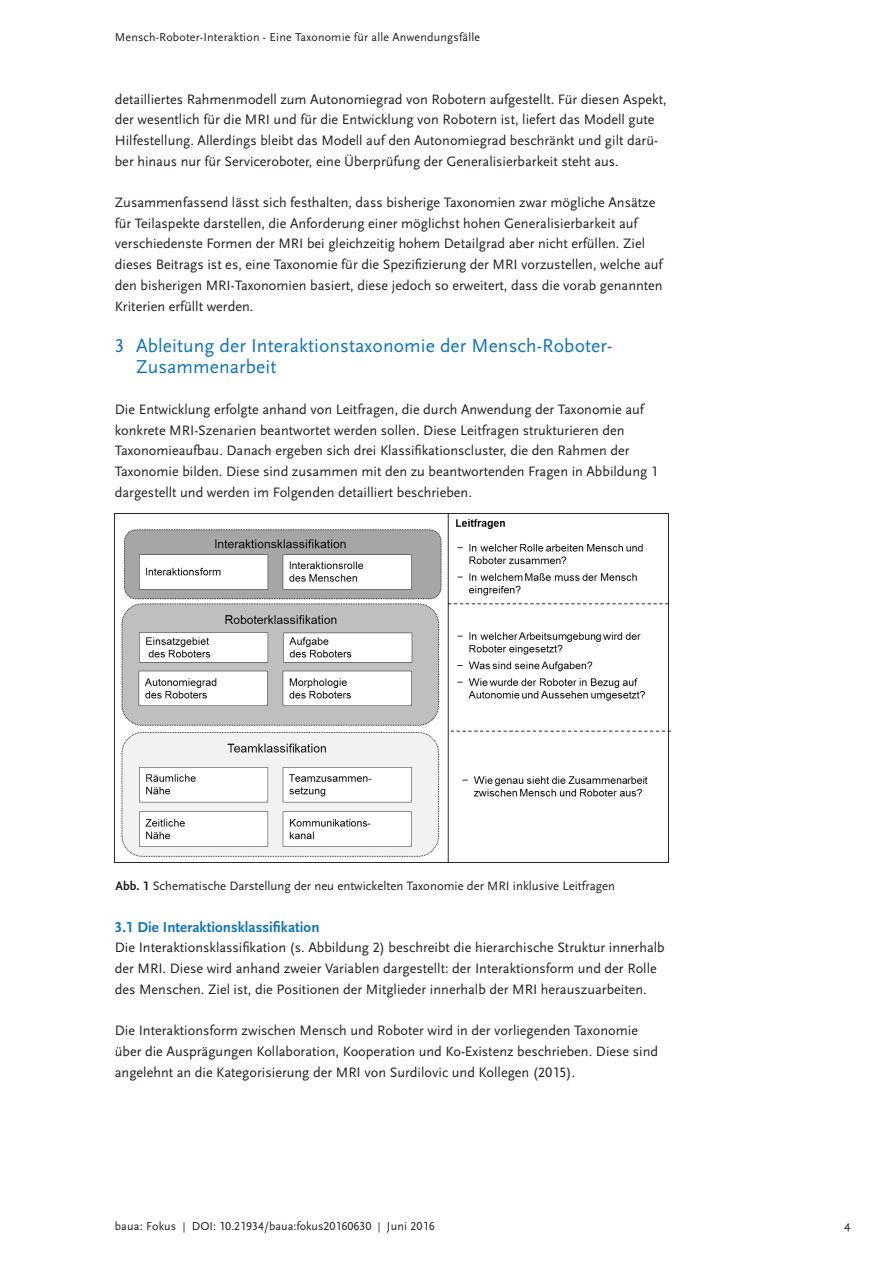
<style>
.page{position:relative;width:893px;height:1263px;background:#fff}
.page>*{position:absolute;margin:0;border:0;box-sizing:border-box;transform-origin:0 0}
._3_ZwHead_1{font:19.5px/20.7px "Scala Sans Pro";letter-spacing:.005em;color:#1074bc}
._3_ZwHead_2{font:700 15px "Scala Sans Pro";letter-spacing:.005em;color:#1074bc}
._3_Fließ{font:14.25px/20.7px "Scala Sans Pro";color:#231f20}
._6_BU{font:12.75px "Scala Sans Pro";color:#231f20}
.t1{font:12px "Scala Sans Pro";letter-spacing:.015em;color:#231f20}
.s1{font-weight:700}
.s2{font-size:10.5px}
</style>
<div class="page">
<img style="left:115px;top:513px;width:555px;height:350px">
<p class="t1" style="left:115px;top:30px;width:367px">Mensch-Roboter-Interaktion - Eine Taxonomie für alle Anwendungsfälle</p>
<p class="_3_Fließ" style="left:115px;top:88px;width:553px">detailliertes Rahmenmodell zum Autonomiegrad von Robotern aufgestellt. Für diesen Aspekt, der wesentlich für die MRI und für die Entwicklung von Robotern ist, liefert das Modell gute Hilfestellung. Allerdings bleibt das Modell auf den Autonomiegrad beschränkt und gilt darü&shy;ber hinaus nur für Serviceroboter, eine Überprüfung der Generalisierbarkeit steht aus.</p>
<p class="_3_Fließ" style="left:115px;top:192px;width:549px">Zusammenfassend lässt sich festhalten, dass bisherige Taxonomien zwar mögliche Ansätze für Teilaspekte darstellen, die Anforderung einer möglichst hohen Generalisierbarkeit auf verschiedenste Formen der MRI bei gleichzeitig hohem Detailgrad aber nicht erfüllen. Ziel dieses Beitrags ist es, eine Taxonomie für die Spezifizierung der MRI vorzustellen, welche auf den bisherigen MRI-Taxonomien basiert, diese jedoch so erweitert, dass die vorab genannten Kriterien erfüllt werden.</p>
<p class="_3_ZwHead_1" style="left:136px;top:335px;width:478px;text-indent:-21px">3 Ableitung der Interaktionstaxonomie der Mensch-Roboter-<br>Zusammenarbeit</p>
<p class="_3_Fließ" style="left:115px;top:399px;width:545px">Die Entwicklung erfolgte anhand von Leitfragen, die durch Anwendung der Taxonomie auf konkrete MRI-Szenarien beantwortet werden sollen. Diese Leitfragen strukturieren den Taxonomieaufbau. Danach ergeben sich drei Klassifikationscluster, die den Rahmen der Taxonomie bilden. Diese sind zusammen mit den zu beantwortenden Fragen in Abbildung 1 dargestellt und werden im Folgenden detailliert beschrieben.</p>
<p class="_6_BU" style="left:116px;top:879px;width:501px"><span class="s1">Abb. 1</span> Schematische Darstellung der neu entwickelten Taxonomie der MRI inklusive Leitfragen</p>
<p class="_3_ZwHead_2" style="left:115px;top:918px;width:206px">3.1 Die Interaktionsklassifikation</p>
<p class="_3_Fließ" style="left:115px;top:937px;width:551px">Die Interaktionsklassifikation (s. Abbildung 2) beschreibt die hierarchische Struktur innerhalb der MRI. Diese wird anhand zweier Variablen dargestellt: der Interaktionsform und der Rolle des Menschen. Ziel ist, die Positionen der Mitglieder innerhalb der MRI herauszuarbeiten.</p>
<p class="_3_Fließ" style="left:115px;top:1020px;width:545px">Die Interaktionsform zwischen Mensch und Roboter wird in der vorliegenden Taxonomie über die Ausprägungen Kollaboration, Kooperation und Ko-Existenz beschrieben. Diese sind angelehnt an die Kategorisierung der MRI von Surdilovic und Kollegen (2015).</p>
<p class="t1" style="left:115px;top:1219px;width:322px">baua: Fokus <span class="s2">|</span> DOI: 10.21934/baua:fokus20160630 <span class="s2">|</span> Juni 2016</p>
<p class="t1" style="left:844px;top:1218px;width:7px">4</p>
</div>
